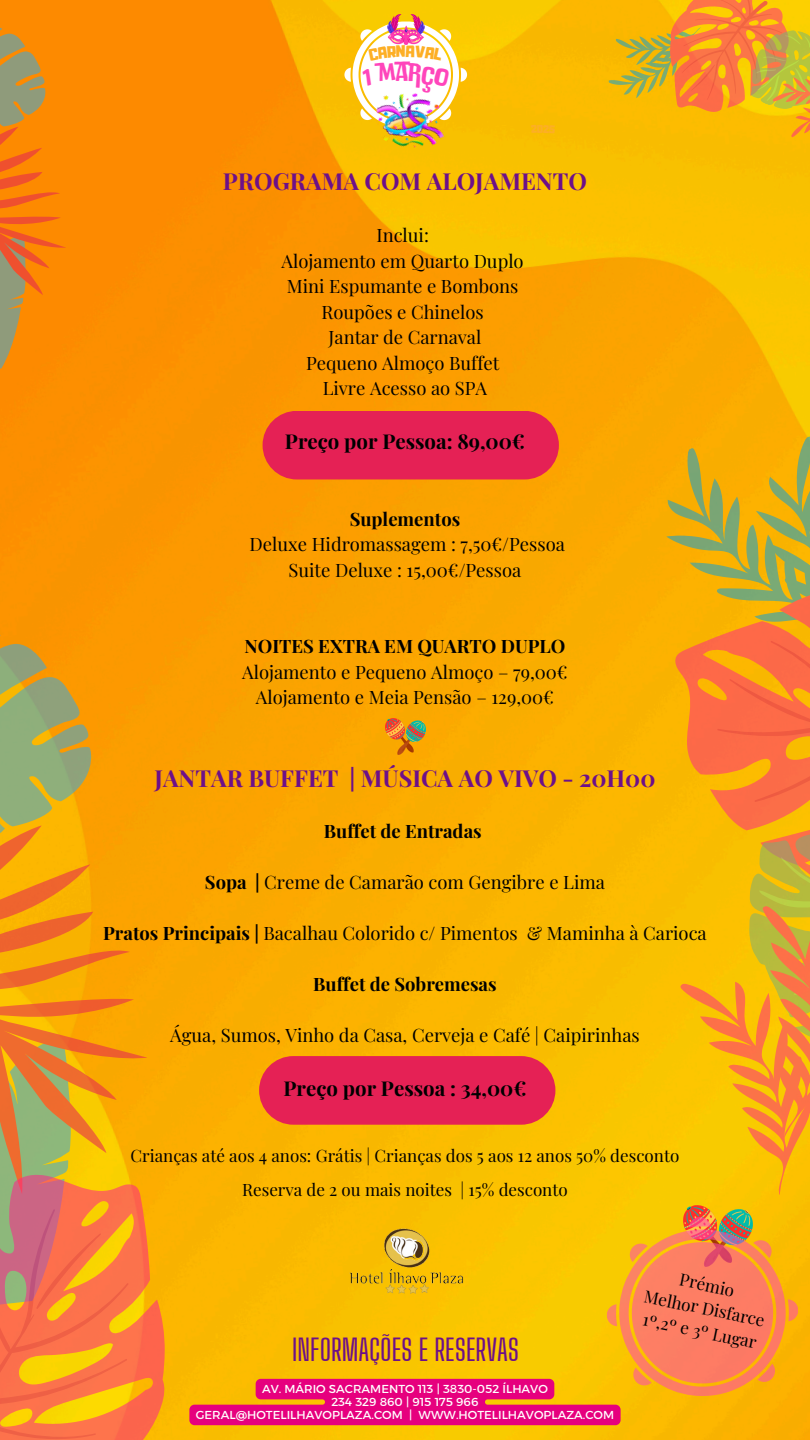
<style>
.page{position:relative;width:810px;height:1440px;background:#fff}
.page>*{position:absolute;margin:0;border:0;box-sizing:border-box;transform-origin:0 0}
.t1{font:500 29.4px "Big Shoulders Display";color:#6d1089}
.t2{font:700 23.4px "Playfair Display";color:#6d1089}
.t3{font:700 20.4px "Playfair Display";color:#000}
.t4{font:18.4px/25.5px "Playfair Display";color:#000;text-align:center}
.t5{font:700 18.4px "Playfair Display";color:#000}
.t6{font:17px/34.5px "Playfair Display";color:#000;text-align:center}
.t7{font:11.7px "Kief Montaser Regular";color:#fff}
.s1{font-weight:700}
</style>
<div class="page">
<img style="left:0;top:0;width:810px;height:1440px">
<svg style="left:0;top:612px;width:102px;height:173px"></svg>
<svg style="left:0;top:785px;width:161px;height:344px;fill:#faa300"></svg>
<svg style="left:119px;top:1129px;width:133px;height:311px;fill:#fbb200"></svg>
<svg style="left:0;top:1037px;width:119px;height:141px"></svg>
<svg style="left:0;top:1178px;width:200px;height:262px"></svg>
<svg style="left:627px;top:487px;width:55px;height:498px;fill:#fbb700"></svg>
<svg style="left:648px;top:420px;width:162px;height:329px"></svg>
<svg style="left:682px;top:537px;width:128px;height:284px"></svg>
<svg style="left:646px;top:821px;width:164px;height:375px"></svg>
<img style="left:366px;top:136px;width:90px;height:28px">
<img style="left:387px;top:14px;width:38px;height:7px">
<div style="left:263px;top:411px;width:296px;height:68px;background:#e52155;border-radius:34px"></div>
<div style="left:259px;top:1056px;width:296px;height:69px;background:#e52155;border-radius:34px"></div>
<img style="left:684px;top:1205px;width:68px;height:12px">
<svg style="left:0;top:19px;width:70px;height:351px"></svg>
<svg style="left:608px;top:0;width:202px;height:151px"></svg>
<img style="left:386px;top:719px;width:40px;height:36px">
<svg style="left:189px;top:1217px;width:610px;height:208px"></svg>
<img style="left:344px;top:21px;width:123px;height:115px">
<svg style="left:531px;top:125px;width:24px;height:8px"></svg>
<p class="t2" style="left:223px;top:165px;width:366px">PROGRAMA COM ALOJAMENTO</p>
<p class="t4" style="left:282px;top:222px;width:244px">Inclui:<br>Alojamento em Quarto Duplo<br>Mini Espumante e Bombons<br>Roupões e Chinelos<br>Jantar de Carnaval<br>Pequeno Almoço Buffet<br>Livre Acesso ao SPA</p>
<p class="t3" style="left:285px;top:427px;width:242px">Preço por Pessoa: 89,00€</p>
<p class="t4" style="left:250px;top:505px;width:317px"><span class="s1">Suplementos<br></span>Deluxe Hidromassagem : 7,50€/Pessoa<br>Suite Deluxe : 15,00€/Pessoa</p>
<p class="t4" style="left:242px;top:633px;width:327px"><span class="s1">NOITES EXTRA EM QUARTO DUPLO<br></span>Alojamento e Pequeno Almoço – 79,00€<br>Alojamento e Meia Pensão – 129,00€</p>
<h3 class="t2" style="left:154px;top:761px;width:502px">JANTAR BUFFET | MÚSICA AO VIVO - 20H00</h3>
<p class="t5" style="left:324px;top:819px;width:159px">Buffet de Entradas</p>
<p class="t4" style="left:205px;top:869px;width:402px"><span class="s1">Sopa |</span> Creme de Camarão com Gengibre e Lima</p>
<h2 class="t4" style="left:103px;top:920px;width:605px"><span class="s1">Pratos Principais |</span> Bacalhau Colorido c/ Pimentos &amp; Maminha à Carioca</h2>
<h5 class="t5" style="left:313px;top:972px;width:185px">Buffet de Sobremesas</h5>
<h4 class="t4" style="left:170px;top:1022px;width:471px">Água, Sumos, Vinho da Casa, Cerveja e Café | Caipirinhas</h4>
<h5 class="t3" style="left:284px;top:1074px;width:244px">Preço por Pessoa : 34,00€</h5>
<h5 class="t6" style="left:131px;top:1137px;width:550px">Crianças até aos 4 anos: Grátis | Crianças dos 5 aos 12 anos 50% desconto<br>Reserva de 2 ou mais noites | 15% desconto</h5>
<p class="t1" style="left:292px;top:1332px;width:228px">INFORMAÇÕES E RESERVAS</p>
<h1 class="t7" style="left:262px;top:1382px;width:287px">AV. MÁRIO SACRAMENTO 113 | 3830-052 ÍLHAVO</h1>
<p class="t7" style="left:331px;top:1395px;width:149px">234 329 860 | 915 175 966</p>
<p class="t7" style="left:196px;top:1407px;width:420px">GERAL@HOTELILHAVOPLAZA.COM | WWW.HOTELILHAVOPLAZA.COM</p>
<p class="t6" style="left:684px;top:1261px;width:57px;rotate:12deg">Prémio</p>
<p class="t6" style="left:647px;top:1301px;width:117px;rotate:12deg">1º,2º e 3º Lugar</p>
<p class="t6" style="left:648px;top:1278px;width:124px;rotate:12deg">Melhor Disfarce</p>
</div>
